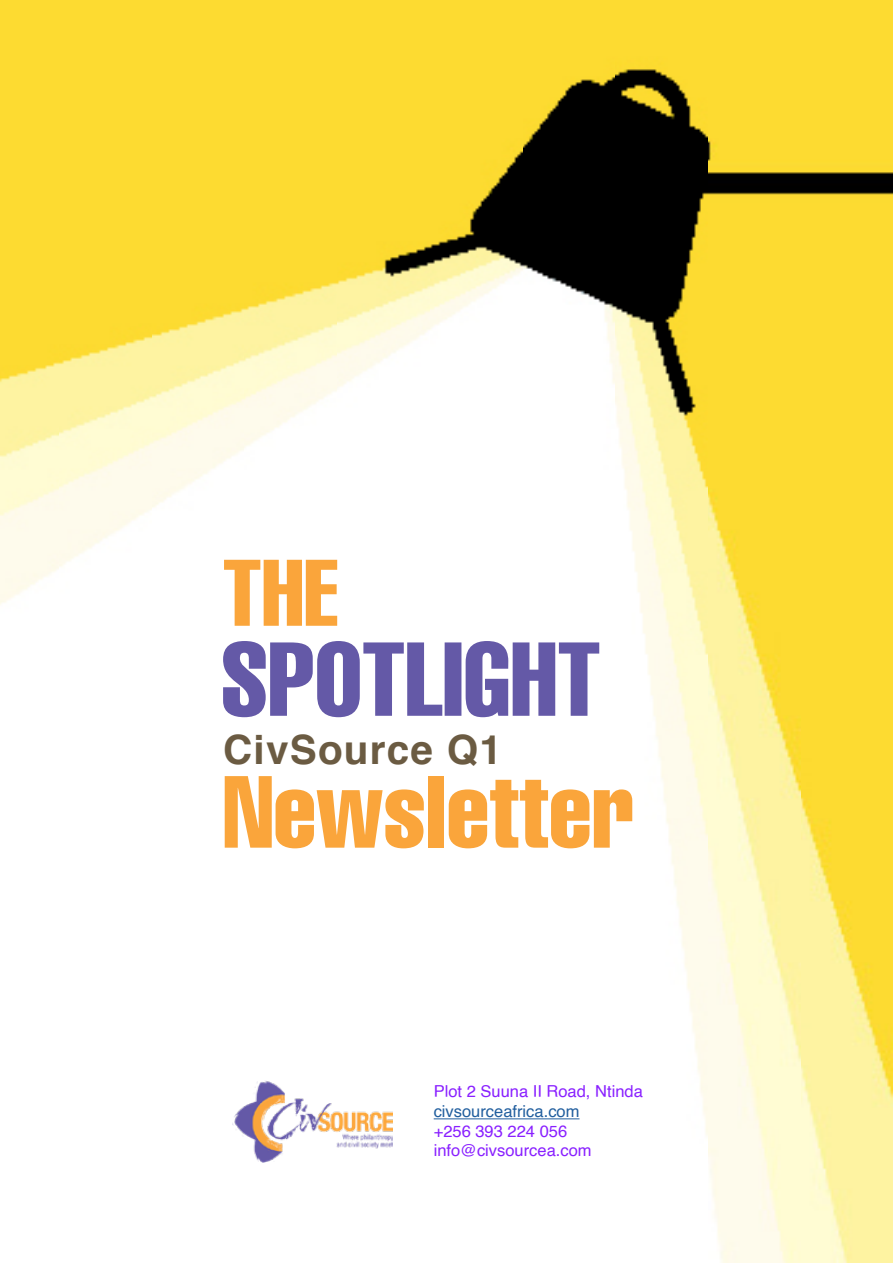
<style>
.page{position:relative;width:893px;height:1263px;background:#fff}
.page>*{position:absolute;margin:0;border:0;box-sizing:border-box;transform-origin:0 0}
.t1{font:extra-condensed 100.5px "Helvetica";color:#faa53b}
.t2{font:700 40.5px "Helvetica";letter-spacing:.03em;color:#6b5b42}
.t3{font:16.5px/19.8px "Helvetica";color:#8920ff}
.t4{font:16.5px "Helvetica";color:#215e9e}
</style>
<div class="page">
<img style="left:0;top:0;width:893px;height:1263px">
<div style="left:307px;top:600px;width:115px;height:663px;background:#fff"></div>
<img style="left:232px;top:1080px;width:160px;height:82px">
<hr style="left:434px;top:1118px;width:145px;height:1px;background:#215e9e">
<svg style="left:223px;top:641px;width:376px;height:76px"></svg>
<svg style="left:224px;top:560px;width:113px;height:66px"></svg>
<h2 class="t2" style="left:223px;top:717px;width:280px">CivSource Q1</h2>
<h1 class="t1" style="left:223px;top:748px;width:413px">Newsletter</h1>
<p class="t3" style="left:434px;top:1082px;width:211px">Plot 2 Suuna II Road, Ntinda</p>
<p class="t4" style="left:434px;top:1098px;width:147px">civsourceafrica.com</p>
<p class="t3" style="left:434px;top:1121px;width:159px">+256 393 224 056 info@civsourcea.com</p>
</div>
